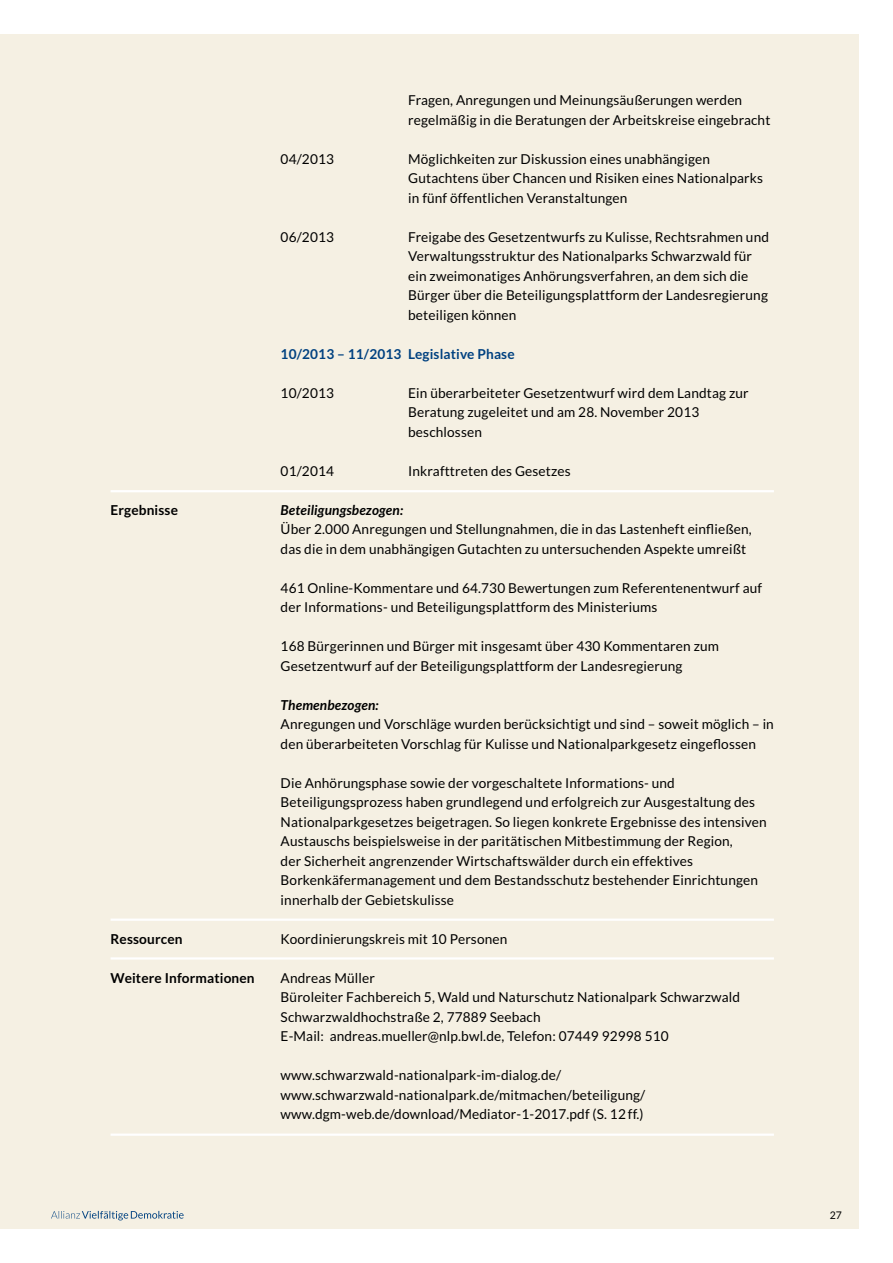
<style>
.page{position:relative;width:893px;height:1263px;background:#fff}
.page>*{position:absolute;margin:0;border:0;box-sizing:border-box;transform-origin:0 0}
.t1{font:13.65px/19.5px "Lato";letter-spacing:.01em;color:#000}
.t2{font:700 13.65px "Lato";letter-spacing:.01em;color:#000}
.t3{font:italic 700 13.65px "Lato";letter-spacing:.01em;color:#000}
.t4{font:700 13.65px "Lato";letter-spacing:.01em;color:#004180}
.t5{font:10.5px "Lato";color:#000}
</style>
<div class="page">
<div style="left:0;top:34px;width:859px;height:1195px;background:#f5f0e3"></div>
<hr style="left:111px;top:957px;width:663px;height:2px;background:#fff">
<hr style="left:111px;top:918px;width:663px;height:3px;background:#fff">
<hr style="left:111px;top:1133px;width:663px;height:3px;background:#fff">
<hr style="left:111px;top:490px;width:663px;height:2px;background:#fff">
<svg style="left:51px;top:1211px;width:133px;height:9px"></svg>
<p class="t1" style="left:408px;top:90px;width:364px">Fragen, Anregungen und Meinungsäußerungen werden regelmäßig in die Beratungen der Arbeitskreise eingebracht</p>
<p class="t1" style="left:281px;top:149px;width:55px">04/2013</p>
<p class="t1" style="left:408px;top:149px;width:356px">Möglichkeiten zur Diskussion eines unabhängigen<br>Gutachtens über Chancen und Risiken eines Nationalparks in fünf öffentlichen Veranstaltungen</p>
<p class="t1" style="left:281px;top:227px;width:55px">06/2013</p>
<p class="t1" style="left:408px;top:227px;width:362px">Freigabe des Gesetzentwurfs zu Kulisse, Rechtsrahmen und Verwaltungsstruktur des Nationalparks Schwarzwald für ein zweimonatiges Anhörungsverfahren, an dem sich die Bürger über die Beteiligungsplattform der Landesregierung beteiligen können</p>
<p class="t4" style="left:281px;top:346px;width:236px">10/2013 – 11/2013 Legislative Phase</p>
<p class="t1" style="left:281px;top:383px;width:55px">10/2013</p>
<p class="t1" style="left:408px;top:383px;width:342px">Ein überarbeiteter Gesetzentwurf wird dem Landtag zur<br>Beratung zugeleitet und am 28. November 2013 beschlossen</p>
<p class="t1" style="left:281px;top:461px;width:55px">01/2014</p>
<p class="t1" style="left:408px;top:461px;width:164px">Inkrafttreten des Gesetzes</p>
<p class="t2" style="left:111px;top:502px;width:69px">Ergebnisse</p>
<p class="t3" style="left:281px;top:502px;width:124px">Beteiligungsbezogen:</p>
<p class="t1" style="left:281px;top:520px;width:473px">Über 2.000 Anregungen und Stellungnahmen, die in das Lastenheft einfließen, das die in dem unabhängigen Gutachten zu untersuchenden Aspekte umreißt</p>
<p class="t1" style="left:281px;top:578px;width:483px">461 Online-Kommentare und 64.730 Bewertungen zum Referentenentwurf auf der Informations- und Beteiligungsplattform des Ministeriums</p>
<p class="t1" style="left:281px;top:636px;width:440px">168 Bürgerinnen und Bürger mit insgesamt über 430 Kommentaren zum<br>Gesetzentwurf auf der Beteiligungsplattform der Landesregierung</p>
<p class="t3" style="left:281px;top:697px;width:99px">Themenbezogen:</p>
<p class="t1" style="left:281px;top:714px;width:495px">Anregungen und Vorschläge wurden berücksichtigt und sind – soweit möglich – in den überarbeiteten Vorschlag für Kulisse und Nationalparkgesetz eingeflossen</p>
<p class="t1" style="left:281px;top:773px;width:487px">Die Anhörungsphase sowie der vorgeschaltete Informations- und Beteiligungsprozess haben grundlegend und erfolgreich zur Ausgestaltung des Nationalparkgesetzes beigetragen. So liegen konkrete Ergebnisse des intensiven Austauschs beispielsweise in der paritätischen Mitbestimmung der Region,<br>der Sicherheit angrenzender Wirtschaftswälder durch ein effektives Borkenkäfermanagement und dem Bestandsschutz bestehender Einrichtungen innerhalb der Gebietskulisse</p>
<p class="t2" style="left:111px;top:931px;width:74px">Ressourcen</p>
<p class="t1" style="left:281px;top:929px;width:228px">Koordinierungskreis mit 10 Personen</p>
<p class="t2" style="left:111px;top:970px;width:146px">Weitere Informationen</p>
<p class="t1" style="left:281px;top:968px;width:461px">Andreas Müller<br>Büroleiter Fachbereich 5, Wald und Naturschutz Nationalpark Schwarzwald Schwarzwaldhochstraße 2, 77889 Seebach<br>E-Mail: andreas.mueller@nlp.bwl.de, Telefon: 07449 92998 510</p>
<p class="t1" style="left:281px;top:1065px;width:366px">www.schwarzwald-nationalpark-im-dialog.de/ www.schwarzwald-nationalpark.de/mitmachen/beteiligung/ www.dgm-web.de/download/Mediator-1-2017.pdf (S. 12 ff.)</p>
<p class="t5" style="left:830px;top:1209px;width:14px">27</p>
</div>
